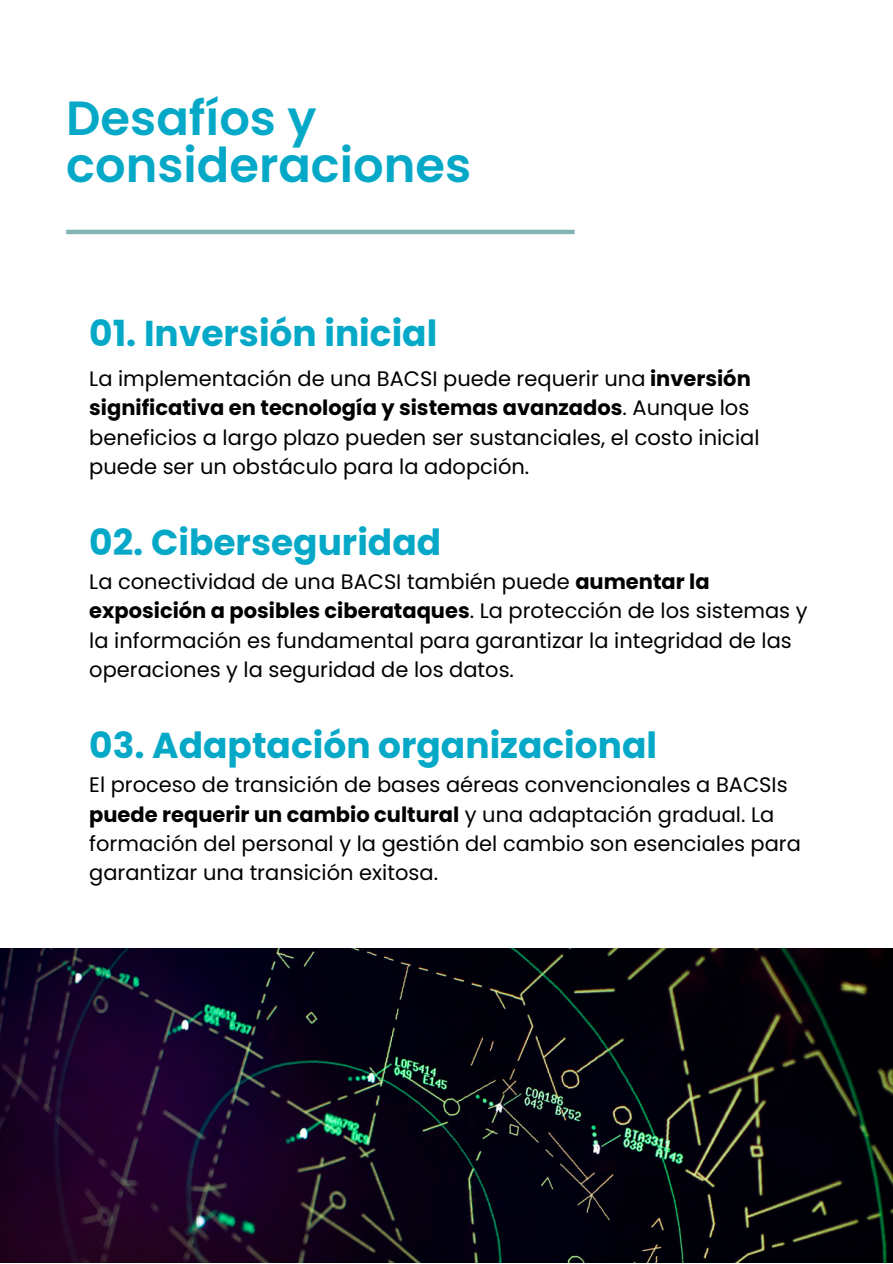
<style>
.page{position:relative;width:893px;height:1264px;background:#fff}
.page>*{position:absolute;margin:0;border:0;box-sizing:border-box;transform-origin:0 0}
.t1{font:600 48px/47.2px "Poppins";color:#05a9c7}
.t2{font:700 36px "Poppins";color:#05a9c7}
.t3{font:21px/29.2px "Poppins";color:#000}
.s1{font-weight:700}
</style>
<div class="page">
<hr style="left:66px;top:230px;width:508px;height:4px;background:#83b3b5">
<img style="left:0;top:948px;width:892px;height:314px">
<p class="t1" style="left:66px;top:94px;width:406px">Desafíos y consideraciones</p>
<p class="t2" style="left:89px;top:308px;width:349px">01. Inversión inicial</p>
<p class="t3" style="left:89px;top:364px;width:671px">La implementación de una BACSI puede requerir una <span class="s1">inversión significativa en tecnología y sistemas avanzados</span>. Aunque los beneficios a largo plazo pueden ser sustanciales, el costo inicial puede ser un obstáculo para la adopción.</p>
<p class="t2" style="left:89px;top:516px;width:353px">02. Ciberseguridad</p>
<p class="t3" style="left:89px;top:567px;width:719px">La conectividad de una BACSI también puede <span class="s1">aumentar la exposición a posibles ciberataques</span>. La protección de los sistemas y la información es fundamental para garantizar la integridad de las operaciones y la seguridad de los datos.</p>
<p class="t2" style="left:89px;top:719px;width:569px">03. Adaptación organizacional</p>
<p class="t3" style="left:89px;top:770px;width:713px">El proceso de transición de bases aéreas convencionales a BACSIs <span class="s1">puede requerir un cambio cultural</span> y una adaptación gradual. La formación del personal y la gestión del cambio son esenciales para garantizar una transición exitosa.</p>
</div>
